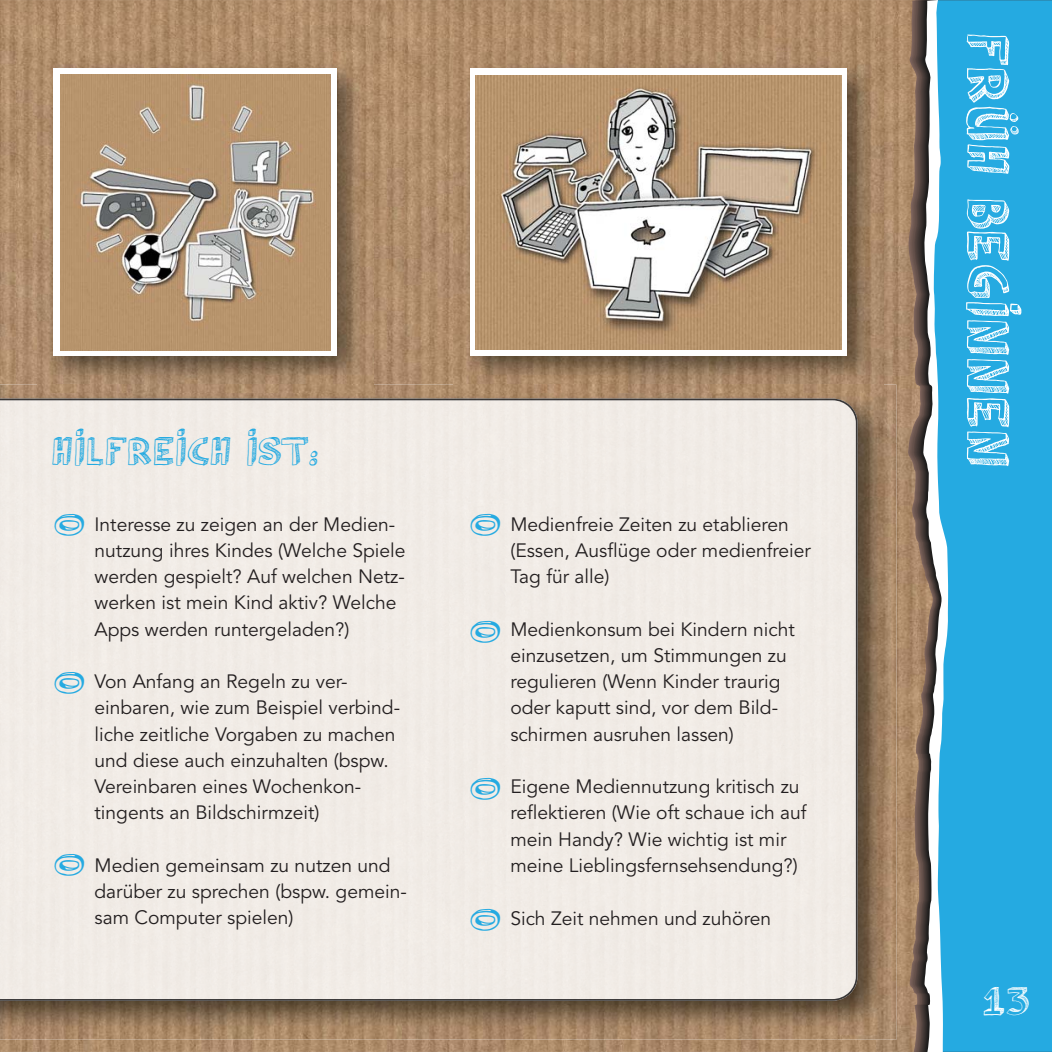
<style>
.page{position:relative;width:1052px;height:1052px;background:#fff}
.page>*{position:absolute;margin:0;border:0;box-sizing:border-box;transform-origin:0 0}
.t1{font:52.5px "Cul De Sac";color:#fff}
.t2{font:38.5px "Action Jackson";color:#25aae1}
.t3{font:35px "Cul De Sac";color:#25aae1}
.t4{font:35px "Cul De Sac";color:#fff}
.t5{font:19.25px/26.2px "Avenir LT Std";color:#231f20}
</style>
<div class="page">
<img style="left:0;top:0;width:907px;height:1052px">
<img style="left:0;top:384px;width:896px;height:59px">
<img style="left:837px;top:443px;width:59px;height:596px">
<img style="left:0;top:1000px;width:837px;height:39px">
<div style="left:0;top:398px;width:857px;height:602px;background:#f1ebe6"></div>
<div style="left:948px;top:0;width:104px;height:1052px;background:#25aae1"></div>
<svg style="left:907px;top:0;width:41px;height:1052px"></svg>
<img style="left:454px;top:53px;width:429px;height:339px">
<div style="left:470px;top:69px;width:377px;height:287px;background:#fff"></div>
<img style="left:476px;top:75px;width:365px;height:274px">
<img style="left:37px;top:53px;width:336px;height:339px">
<div style="left:54px;top:69px;width:283px;height:287px;background:#fff"></div>
<img style="left:60px;top:74px;width:270px;height:276px">
<h3 class="t3" style="left:51px;top:430px;width:269px">HILFREICH IST:</h3>
<h2 class="t2" style="left:52px;top:536px;width:24px;rotate:-90deg">0</h2>
<h2 class="t2" style="left:52px;top:693px;width:24px;rotate:-90deg">0</h2>
<h2 class="t2" style="left:52px;top:875px;width:24px;rotate:-90deg">0</h2>
<p class="t5" style="left:94px;top:512px;width:312px">Interesse zu zeigen an der Medien&shy;nutzung ihres Kindes (Welche Spiele werden gespielt? Auf welchen Netz&shy;werken ist mein Kind aktiv? Welche Apps werden runtergeladen?)</p>
<p class="t5" style="left:94px;top:669px;width:307px">Von Anfang an Regeln zu ver&shy;einbaren, wie zum Beispiel verbind&shy;liche zeitliche Vorgaben zu machen und diese auch einzuhalten (bspw.<br>Vereinbaren eines Wochenkon&shy;tingents an Bildschirmzeit)</p>
<p class="t5" style="left:94px;top:853px;width:314px">Medien gemeinsam zu nutzen und darüber zu sprechen (bspw. gemein&shy;sam Computer spielen)</p>
<h2 class="t2" style="left:468px;top:536px;width:24px;rotate:-90deg">0</h2>
<h2 class="t2" style="left:468px;top:643px;width:24px;rotate:-90deg">0</h2>
<h2 class="t2" style="left:468px;top:800px;width:24px;rotate:-90deg">0</h2>
<h2 class="t2" style="left:468px;top:931px;width:24px;rotate:-90deg">0</h2>
<p class="t5" style="left:510px;top:512px;width:302px">Medienfreie Zeiten zu etablieren (Essen, Ausflüge oder medienfreier<br>Tag für alle)</p>
<p class="t5" style="left:510px;top:617px;width:286px">Medienkonsum bei Kindern nicht einzusetzen, um Stimmungen zu regulieren (Wenn Kinder traurig oder kaputt sind, vor dem Bild&shy;schirmen ausruhen lassen)</p>
<p class="t5" style="left:510px;top:774px;width:298px">Eigene Mediennutzung kritisch zu reflektieren (Wie oft schaue ich auf mein Handy? Wie wichtig ist mir meine Lieblingsfernsehsendung?)</p>
<p class="t5" style="left:510px;top:905px;width:262px">Sich Zeit nehmen und zuhören</p>
<h1 class="t1" style="left:1019px;top:32px;width:437px;rotate:90deg">FRÜH BEGINNEN</h1>
<h3 class="t4" style="left:982px;top:979px;width:49px">13</h3>
</div>
